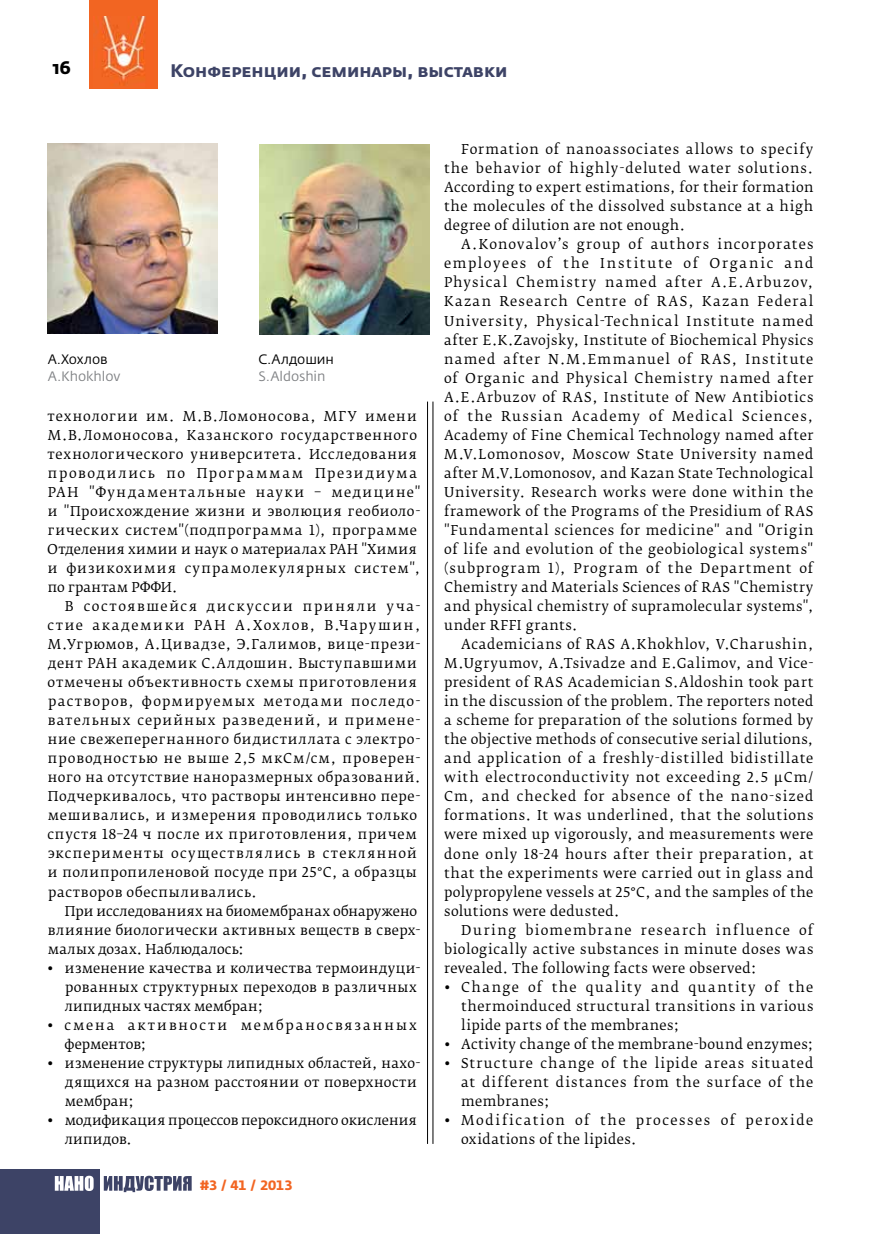
<style>
.page{position:relative;width:881px;height:1234px;background:#fff}
.page>*{position:absolute;margin:0;border:0;box-sizing:border-box;transform-origin:0 0}
.t1{font:700 18px "Fedra Sans Alt Pro";color:#3d4366}
.t2{font:700 18px "Fedra Sans Alt Pro";color:#000}
.t3{font:13.5px/19px "Fedra Serif B Pro";letter-spacing:.05em;color:#000;text-align:justify}
.t4{font:13.5px/19px "Fedra Serif B Pro";letter-spacing:.02em;color:#000}
.t5{font:13.5px/19px "Fedra Serif B Pro";letter-spacing:.01em;color:#000}
.t6{font:13.5px/19px "Fedra Serif B Pro";letter-spacing:.105em;color:#000}
.t7{font:13.5px/19px "Fedra Serif B Pro";color:#000}
.t8{font:13.5px/19px "Fedra Serif B Pro";letter-spacing:.14em;color:#000}
.t9{font:13.5px "Fedra Serif B Pro";letter-spacing:.03em;color:#000}
.t10{font:13.5px "Fedra Sans Pro";letter-spacing:-.005em;color:#808285}
.t11{font:13.5px "Fedra Sans Pro";letter-spacing:-.005em;color:#000}
.t12{font:700 13.5px "Fedra Sans Alt Pro";color:#f26522}
</style>
<div class="page">
<div style="left:89px;top:0;width:69px;height:89px;background:#f26522"></div>
<img style="left:94px;top:17px;width:52px;height:67px">
<div style="left:0;top:1169px;width:99px;height:64px;background:#3d4366"></div>
<svg style="left:55px;top:1175px;width:39px;height:15px"></svg>
<svg style="left:104px;top:1175px;width:87px;height:16px"></svg>
<hr style="left:427px;top:401px;width:1px;height:742px;background:#000">
<hr style="left:432px;top:401px;width:1px;height:742px;background:#000">
<img style="left:259px;top:144px;width:170px;height:190px">
<img style="left:48px;top:144px;width:169px;height:190px">
<h1 class="t2" style="left:52px;top:56px;width:20px">16</h1>
<h1 class="t1" style="left:170px;top:60px;width:338px">Конференции, семинары, выставки</h1>
<p class="t11" style="left:48px;top:350px;width:61px">А.Хохлов</p>
<p class="t10" style="left:48px;top:367px;width:74px">A.Khokhlov</p>
<p class="t11" style="left:258px;top:350px;width:77px">С.Алдошин</p>
<p class="t10" style="left:258px;top:367px;width:68px">S.Aldoshin</p>
<p class="t3" style="left:47px;top:406px;width:374px;text-align:left">технологии им. М.В.Ломоносова, МГУ имени М.В.Ломоносова, Казанского государственного технологического университета. Исследования проводились по Программам Президиума РАН "Фундаментальные науки – медицине" и "Происхождение жизни и эволюция геобиоло&shy;гических систем"(подпрограмма 1), программе Отделения химии и наук о материалах РАН "Химия и физикохимия супрамолекулярных систем", по грантам РФФИ.</p>
<p class="t3" style="left:47px;top:596px;width:374px;text-align:left;text-indent:17px">В состоявшейся дискуссии приняли уча&shy;стие академики РАН А.Хохлов, В.Чарушин, М.Угрюмов, А.Цивадзе, Э.Галимов, вице-прези&shy;дент РАН академик С.Алдошин. Выступавшими отмечены объективность схемы приготовления растворов, формируемых методами последо&shy;вательных серийных разведений, и примене&shy;ние свежеперегнанного бидистиллата с электро&shy;проводностью не выше 2,5 мкСм/см, проверен&shy;ного на отсутствие наноразмерных образований.<br>Подчеркивалось, что растворы интенсивно пере&shy;мешивались, и измерения проводились только спустя 18–24 ч после их приготовления, причем эксперименты осуществлялись в стеклянной и полипропиленовой посуде при 25°С, а образцы растворов обеспыливались.</p>
<p class="t5" style="left:48px;top:901px;width:374px;text-indent:17px">При исследованиях на биомембранах обнаружено влияние биологически активных веществ в сверх&shy;малых дозах. Наблюдалось:</p>
<p class="t4" style="left:65px;top:958px;width:357px;text-indent:-17px">• изменение качества и количества термоиндуци&shy;рованных структурных переходов в различных липидных частях мембран;</p>
<p class="t8" style="left:64px;top:1015px;width:354px;text-indent:-17px">• смена активности мембраносвязанных ферментов;</p>
<p class="t4" style="left:65px;top:1053px;width:357px;text-indent:-17px">• изменение структуры липидных областей, нахо&shy;дящихся на разном расстоянии от поверхности мембран;</p>
<p class="t7" style="left:65px;top:1110px;width:353px;text-indent:-17px">• модификация процессов пероксидного окисления липидов.</p>
<p class="t12" style="left:200px;top:1175px;width:94px">#3 / 41 / 2013</p>
<p class="t3" style="left:444px;top:140px;width:370px;text-indent:17px">Formation of nanoassociates allows to specify the behavior of highly-deluted water solutions.<br>According to expert estimations, for their formation the molecules of the dissolved substance at a high degree of dilution are not enough.</p>
<p class="t3" style="left:444px;top:235px;width:371px;text-indent:17px">A.Konovalov’s group of authors incorporates employees of the Institute of Organic and Physical Chemistry named after A.E.Arbuzov, Kazan Research Centre of RAS, Kazan Federal University, Physical-Technical Institute named after E.K.Zavojsky, Institute of Biochemical Physics named after N.M.Emmanuel of RAS, Institute of Organic and Physical Chemistry named after A.E.Arbuzov of RAS, Institute of New Antibiotics of the Russian Academy of Medical Sciences, Academy of Fine Chemical Technology named after M.V.Lomonosov, Moscow State University named after M.V.Lomonosov, and Kazan State Technological University. Research works were done within the framework of the Programs of the Presidium of RAS "Fundamental sciences for medicine" and "Origin of life and evolution of the geobiological systems" (subprogram 1), Program of the Department of Chemistry and Materials Sciences of RAS "Chemistry and physical chemistry of supramolecular systems", under RFFI grants.</p>
<p class="t3" style="left:444px;top:634px;width:371px;text-indent:17px">Academicians of RAS A.Khokhlov, V.Charushin, M.Ugryumov, A.Tsivadze and E.Galimov, and Vice&shy;president of RAS Academician S.Aldoshin took part in the discussion of the problem. The reporters noted a scheme for preparation of the solutions formed by the objective methods of consecutive serial dilutions, and application of a freshly-distilled bidistillate with electroconductivity not exceeding 2.5 µCm/ Cm, and checked for absence of the nano-sized formations. It was underlined, that the solutions were mixed up vigorously, and measurements were done only 18-24 hours after their preparation, at that the experiments were carried out in glass and polypropylene vessels at 25°С, and the samples of the solutions were dedusted.</p>
<p class="t3" style="left:444px;top:920px;width:371px;text-indent:17px">During biomembrane research influence of biologically active substances in minute doses was revealed. The following facts were observed:</p>
<p class="t3" style="left:461px;top:977px;width:353px;text-indent:-17px">• Change of the quality and quantity of the thermoinduced structural transitions in various lipide parts of the membranes;</p>
<p class="t9" style="left:444px;top:1035px;width:370px">• Activity change of the membrane-bound enzymes;</p>
<p class="t3" style="left:461px;top:1053px;width:353px;text-indent:-17px">• Structure change of the lipide areas situated at different distances from the surface of the membranes;</p>
<p class="t6" style="left:461px;top:1110px;width:353px;text-indent:-17px">• Modification of the processes of peroxide oxidations of the lipides.</p>
</div>
